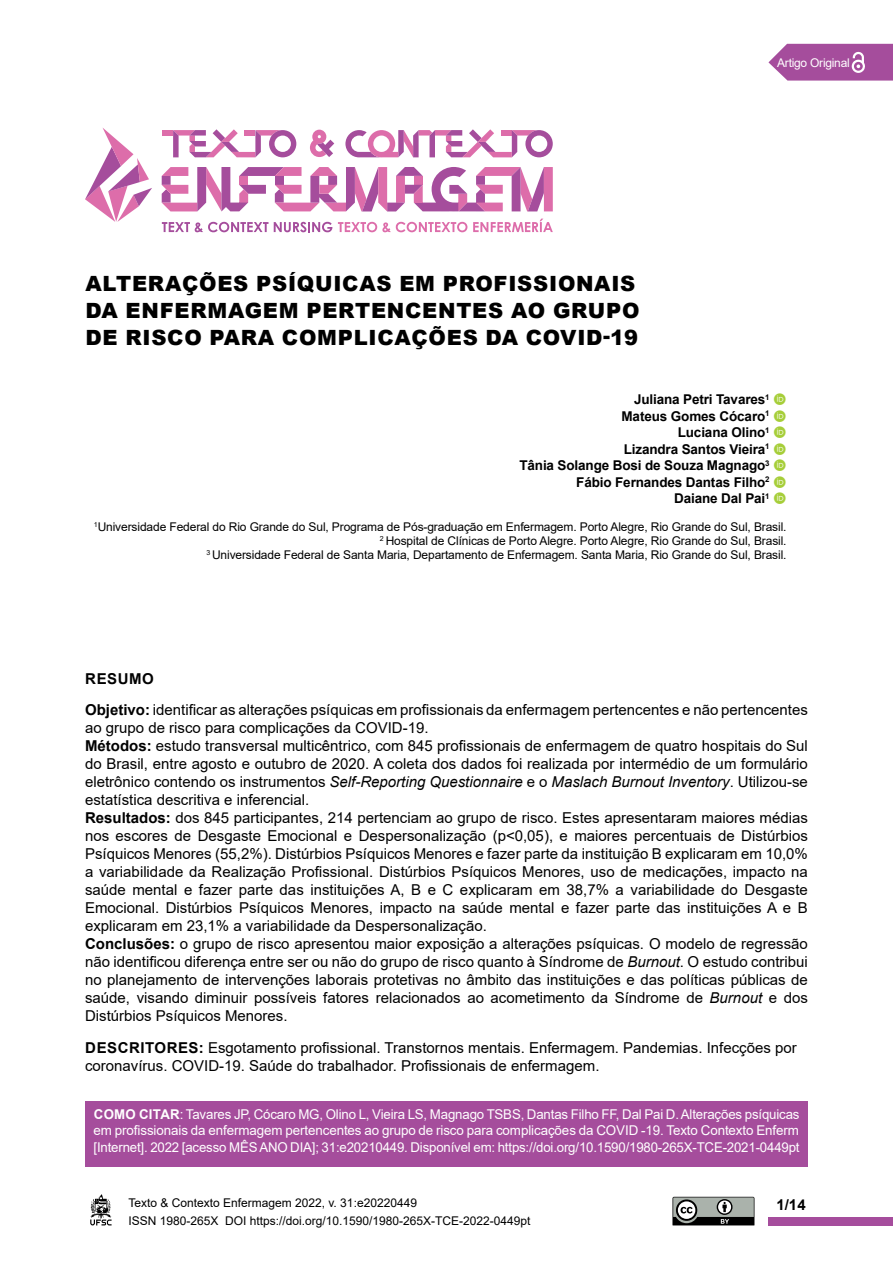
<style>
.page{position:relative;width:893px;height:1263px;background:#fff}
.page>*{position:absolute;margin:0;border:0;box-sizing:border-box;transform-origin:0 0}
.t1{font:900 21px/27px "Arial";letter-spacing:.035em;color:#000}
.t2{font:15px/18px "Arial";color:#000}
.t3{font:700 15px "Arial";color:#000}
.t4{font:13.5px/16.2px "Arial";letter-spacing:-.015em;color:#fff;text-align:justify}
.t5{font:700 13.5px/16.5px "Arial";letter-spacing:-.01em;color:#000;text-align:right}
.t6{font:12px/14.4px "Arial";letter-spacing:-.01em;color:#000}
.t7{font:12px "Arial";letter-spacing:-.02em;color:#fff}
.s1{font-weight:700}
.s2{font-style:italic}
</style>
<div class="page">
<div style="left:769px;top:1217px;width:124px;height:8px;background:#a54d9c"></div>
<svg style="left:90px;top:1194px;width:22px;height:31px"></svg>
<svg style="left:162px;top:167px;width:391px;height:45px"></svg>
<div style="left:162px;top:130px;width:11px;height:6px;background:#dd6daa"></div>
<svg style="left:173px;top:129px;width:123px;height:28px"></svg>
<svg style="left:310px;top:129px;width:243px;height:28px"></svg>
<svg style="left:162px;top:222px;width:106px;height:10px"></svg>
<svg style="left:274px;top:222px;width:58px;height:10px"></svg>
<svg style="left:338px;top:222px;width:129px;height:10px"></svg>
<svg style="left:473px;top:219px;width:80px;height:13px"></svg>
<svg style="left:85px;top:128px;width:67px;height:94px"></svg>
<svg style="left:768px;top:44px;width:125px;height:37px;background:#af61a7"></svg>
<svg style="left:672px;top:1197px;width:83px;height:29px;background:#777b78"></svg>
<div style="left:85px;top:1101px;width:723px;height:66px;background:#a54d9c"></div>
<h1 class="t1" style="left:85px;top:270px;width:556px">ALTERAÇÕES PSÍQUICAS EM PROFISSIONAIS<br>DA ENFERMAGEM PERTENCENTES AO GRUPO<br>DE RISCO PARA COMPLICAÇÕES DA COVID-19</h1>
<p class="t7" style="left:777px;top:54px;width:74px">Artigo Original</p>
<p class="t5" style="left:519px;top:392px;width:252px">Juliana Petri Tavares<sup>1<br></sup>Mateus Gomes Cócaro<sup>1<br></sup>Luciana Olino<sup>1<br></sup>Lizandra Santos Vieira<sup>1<br></sup>Tânia Solange Bosi de Souza Magnago<sup>3<br></sup>Fábio Fernandes Dantas Filho<sup>2<br></sup>Daiane Dal Pai<sup>1</sup></p>
<p class="t6" style="left:94px;top:519px;width:694px;text-align:right"><sup>1</sup>Universidade Federal do Rio Grande do Sul, Programa de Pós-graduação em Enfermagem. Porto Alegre, Rio Grande do Sul, Brasil.<br><sup>2</sup> Hospital de Clínicas de Porto Alegre. Porto Alegre, Rio Grande do Sul, Brasil.<br><sup>3</sup> Universidade Federal de Santa Maria, Departamento de Enfermagem. Santa Maria, Rio Grande do Sul, Brasil.</p>
<p class="t2" style="left:85px;top:663px;width:724px;line-height:30.8px"><span class="s1">RESUMO<br>Objetivo:</span> identificar as alterações psíquicas em profissionais da enfermagem pertencentes e não pertencentes</p>
<p class="t2" style="left:85px;top:718px;width:724px">ao grupo de risco para complicações da COVID-19.<br><span class="s1">Métodos:</span> estudo transversal multicêntrico, com 845 profissionais de enfermagem de quatro hospitais do Sul do Brasil, entre agosto e outubro de 2020. A coleta dos dados foi realizada por intermédio de um formulário eletrônico contendo os instrumentos <span class="s2">Self-Reporting Questionnaire</span> e o <span class="s2">Maslach Burnout Inventory</span>. Utilizou-se estatística descritiva e inferencial.<br><span class="s1">Resultados:</span> dos 845 participantes, 214 pertenciam ao grupo de risco. Estes apresentaram maiores médias nos escores de Desgaste Emocional e Despersonalização (p&lt;0,05), e maiores percentuais de Distúrbios Psíquicos Menores (55,2%). Distúrbios Psíquicos Menores e fazer parte da instituição B explicaram em 10,0% a variabilidade da Realização Profissional. Distúrbios Psíquicos Menores, uso de medicações, impacto na saúde mental e fazer parte das instituições A, B e C explicaram em 38,7% a variabilidade do Desgaste Emocional. Distúrbios Psíquicos Menores, impacto na saúde mental e fazer parte das instituições A e B explicaram em 23,1% a variabilidade da Despersonalização.<br><span class="s1">Conclusões:</span> o grupo de risco apresentou maior exposição a alterações psíquicas. O modelo de regressão não identificou diferença entre ser ou não do grupo de risco quanto à Síndrome de <span class="s2">Burnout</span>. O estudo contribui no planejamento de intervenções laborais protetivas no âmbito das instituições e das políticas públicas de saúde, visando diminuir possíveis fatores relacionados ao acometimento da Síndrome de <span class="s2">Burnout</span> e dos Distúrbios Psíquicos Menores.</p>
<p class="t2" style="left:85px;top:1039px;width:713px"><span class="s1">DESCRITORES:</span> Esgotamento profissional. Transtornos mentais. Enfermagem. Pandemias. Infecções por coronavírus. COVID-19. Saúde do trabalhador. Profissionais de enfermagem.</p>
<p class="t4" style="left:94px;top:1106px;width:707px"><span class="s1">COMO CITAR</span>: Tavares JP, Cócaro MG, Olino L, Vieira LS, Magnago TSBS, Dantas Filho FF, Dal Pai D. Alterações psíquicas em profissionais da enfermagem pertencentes ao grupo de risco para complicações da COVID -19. Texto Contexto Enferm [Internet]. 2022 [acesso MÊS ANO DIA]; 31:e20210449. Disponível em: https://doi.org/10.1590/1980-265X-TCE-2021-0449pt</p>
<p class="t6" style="left:128px;top:1194px;width:404px;line-height:18px">Texto &amp; Contexto Enfermagem 2022, v. 31:e20220449<br>ISSN 1980-265X DOI https://doi.org/10.1590/1980-265X-TCE-2022-0449pt</p>
<p class="t3" style="left:776px;top:1194px;width:31px">1/14</p>
</div>
